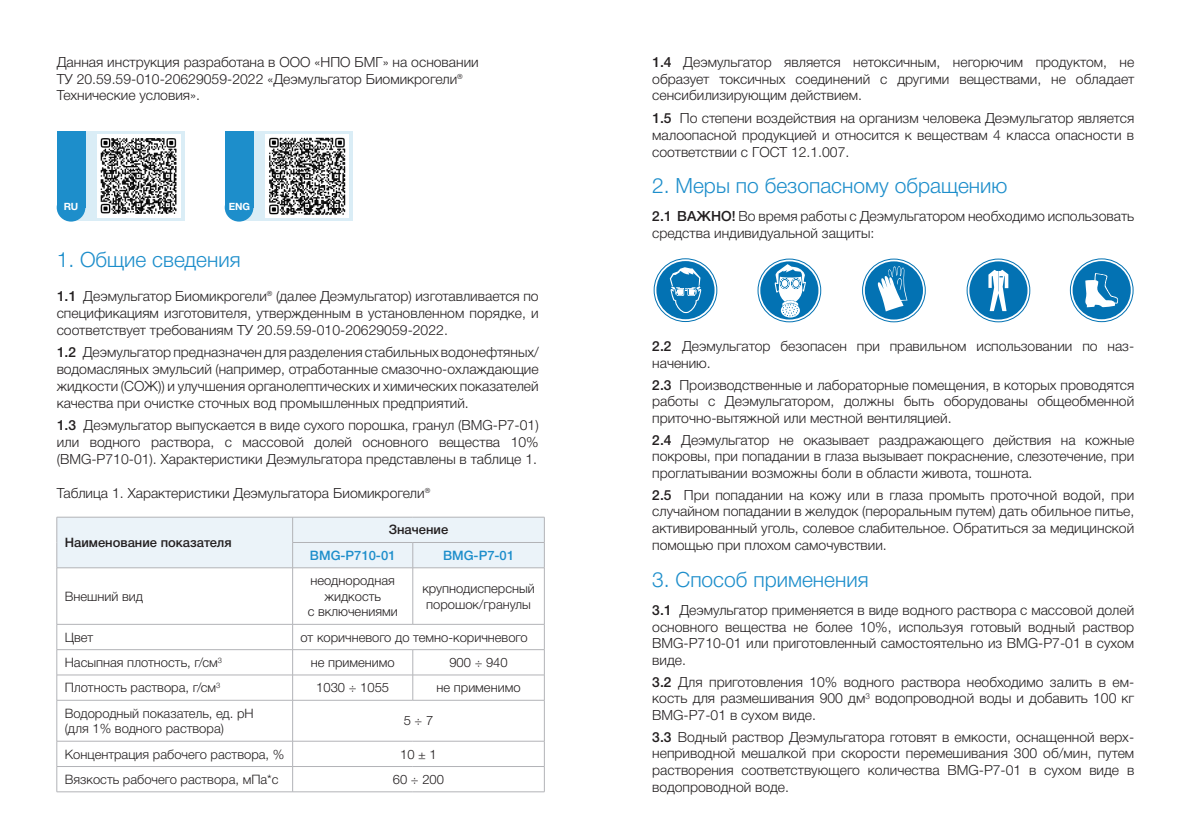
<style>
.page{position:relative;width:1191px;height:840px;background:#fff}
.page>*{position:absolute;margin:0;border:0;box-sizing:border-box;transform-origin:0 0}
.t1{font:300 21px "Helvetica Neue Cyr";color:#1d8ecb}
.t2{font:300 14px/16.8px "Helvetica Neue Cyr";color:#231f20;text-align:justify}
.t3{font:300 13px/15.6px "Helvetica Neue Cyr";color:#231f20;text-align:center}
.t4{font:500 13px "Helvetica Neue Cyr";color:#231f20}
.t5{font:500 13px "Helvetica Neue Cyr";color:#1d8ecb}
.t6{font:700 10px "Helvetica Neue Cyr";color:#fff}
.s1{font-weight:500}
</style>
<div class="page">
<hr style="left:57px;top:516px;width:236px;height:1px;background:#b2b3b7">
<hr style="left:293px;top:516px;width:120px;height:1px;background:#b2b3b7">
<hr style="left:413px;top:516px;width:131px;height:1px;background:#b2b3b7">
<div style="left:56px;top:517px;width:489px;height:50px;background:#ebf3f9"></div>
<hr style="left:57px;top:567px;width:236px;height:1px;background:#b2b3b7">
<hr style="left:56px;top:567px;width:1px;height:57px;background:#b2b3b7">
<hr style="left:293px;top:567px;width:120px;height:1px;background:#b2b3b7">
<hr style="left:292px;top:567px;width:1px;height:57px;background:#b2b3b7">
<hr style="left:413px;top:567px;width:131px;height:1px;background:#b2b3b7">
<hr style="left:412px;top:567px;width:1px;height:57px;background:#b2b3b7">
<hr style="left:544px;top:567px;width:1px;height:57px;background:#b2b3b7">
<hr style="left:57px;top:623px;width:236px;height:1px;background:#b2b3b7">
<hr style="left:293px;top:623px;width:120px;height:1px;background:#b2b3b7">
<hr style="left:413px;top:623px;width:131px;height:1px;background:#b2b3b7">
<hr style="left:57px;top:649px;width:236px;height:1px;background:#b2b3b7">
<hr style="left:293px;top:649px;width:120px;height:1px;background:#b2b3b7">
<hr style="left:413px;top:649px;width:131px;height:1px;background:#b2b3b7">
<hr style="left:57px;top:674px;width:236px;height:1px;background:#b2b3b7">
<svg style="left:56px;top:624px;width:1px;height:75px"></svg>
<hr style="left:293px;top:674px;width:120px;height:1px;background:#b2b3b7">
<svg style="left:292px;top:624px;width:1px;height:75px"></svg>
<hr style="left:413px;top:674px;width:131px;height:1px;background:#b2b3b7">
<svg style="left:412px;top:649px;width:1px;height:50px"></svg>
<svg style="left:544px;top:624px;width:1px;height:75px"></svg>
<hr style="left:57px;top:699px;width:236px;height:1px;background:#b2b3b7">
<hr style="left:56px;top:700px;width:1px;height:40px;background:#b2b3b7">
<hr style="left:293px;top:699px;width:120px;height:1px;background:#b2b3b7">
<hr style="left:292px;top:700px;width:1px;height:40px;background:#b2b3b7">
<hr style="left:413px;top:699px;width:131px;height:1px;background:#b2b3b7">
<hr style="left:544px;top:700px;width:1px;height:40px;background:#b2b3b7">
<hr style="left:57px;top:740px;width:236px;height:1px;background:#b2b3b7">
<hr style="left:293px;top:740px;width:120px;height:1px;background:#b2b3b7">
<hr style="left:413px;top:740px;width:131px;height:1px;background:#b2b3b7">
<hr style="left:57px;top:765px;width:236px;height:1px;background:#b2b3b7">
<svg style="left:56px;top:740px;width:1px;height:51px"></svg>
<hr style="left:293px;top:765px;width:120px;height:1px;background:#b2b3b7">
<svg style="left:292px;top:741px;width:1px;height:50px"></svg>
<hr style="left:413px;top:765px;width:131px;height:1px;background:#b2b3b7">
<svg style="left:544px;top:740px;width:1px;height:51px"></svg>
<hr style="left:57px;top:791px;width:236px;height:1px;background:#b2b3b7">
<hr style="left:293px;top:791px;width:120px;height:1px;background:#b2b3b7">
<hr style="left:413px;top:791px;width:131px;height:1px;background:#b2b3b7">
<svg style="left:75px;top:131px;width:110px;height:90px;background:#d6ebf5"></svg>
<svg style="left:243px;top:131px;width:110px;height:90px;background:#d6ebf5"></svg>
<div style="left:57px;top:131px;width:28px;height:76px;background:#1d8ecb"></div>
<div style="left:57px;top:193px;width:28px;height:28px;background:#1d8ecb;border-radius:50%"></div>
<div style="left:225px;top:131px;width:28px;height:76px;background:#1d8ecb"></div>
<div style="left:225px;top:193px;width:28px;height:28px;background:#1d8ecb;border-radius:50%"></div>
<img style="left:98px;top:135px;width:82px;height:83px">
<img style="left:265px;top:135px;width:83px;height:82px">
<div style="left:654px;top:258px;width:63px;height:63px;border:1px solid #0372b3;border-radius:50%"></div>
<div style="left:656px;top:261px;width:58px;height:58px;background:#0372b3;border-radius:50%"></div>
<svg style="left:670px;top:267px;width:31px;height:46px"></svg>
<div style="left:757px;top:259px;width:64px;height:63px;border:1px solid #0372b3;border-radius:50%"></div>
<div style="left:760px;top:261px;width:58px;height:58px;background:#0372b3;border-radius:50%"></div>
<svg style="left:774px;top:264px;width:32px;height:53px"></svg>
<div style="left:966px;top:259px;width:64px;height:63px;border:1px solid #0372b3;border-radius:50%"></div>
<div style="left:969px;top:261px;width:58px;height:58px;background:#0372b3;border-radius:50%"></div>
<svg style="left:988px;top:269px;width:20px;height:42px"></svg>
<div style="left:865px;top:261px;width:58px;height:58px;background:#0372b3;border-radius:50%"></div>
<svg style="left:876px;top:265px;width:31px;height:46px"></svg>
<div style="left:862px;top:259px;width:63px;height:63px;border:1px solid #0372b3;border-radius:50%"></div>
<div style="left:1072px;top:261px;width:58px;height:58px;background:#0372b3;border-radius:50%"></div>
<svg style="left:1085px;top:273px;width:33px;height:34px"></svg>
<div style="left:1070px;top:258px;width:63px;height:64px;border:1px solid #0372b3;border-radius:50%"></div>
<p class="t2" style="left:57px;top:53px;width:423px">Данная инструкция разработана в ООО «НПО БМГ» на основании</p>
<p class="t2" style="left:57px;top:70px;width:408px">ТУ 20.59.59-010-20629059-2022 «Деэмульгатор Биомикрогели®<br>Технические условия».</p>
<p class="t6" style="left:64px;top:201px;width:16px">RU</p>
<p class="t6" style="left:229px;top:201px;width:23px">ENG</p>
<p class="t1" style="left:57px;top:248px;width:185px">1. Общие сведения</p>
<p class="t2" style="left:57px;top:288px;width:483px"><span class="s1">1.1</span> Деэмульгатор Биомикрогели® (далее Деэмульгатор) изготавливается по спецификациям изготовителя, утвержденным в установленном порядке, и соответствует требованиям ТУ 20.59.59-010-20629059-2022.</p>
<p class="t2" style="left:57px;top:344px;width:483px"><span class="s1">1.2</span> Деэмульгатор предназначен для разделения стабильных водонефтяных/ водомасляных эмульсий (например, отработанные смазочно-охлаждающие жидкости (СОЖ)) и улучшения органолептических и химических показателей качества при очистке сточных вод промышленных предприятий.</p>
<p class="t2" style="left:57px;top:417px;width:483px"><span class="s1">1.3</span> Деэмульгатор выпускается в виде сухого порошка, гранул (BMG-P7-01) или водного раствора, с массовой долей основного вещества 10% (BMG-P710-01). Характеристики Деэмульгатора представлены в таблице 1.</p>
<p class="t2" style="left:57px;top:484px;width:375px">Таблица 1. Характеристики Деэмульгатора Биомикрогели®</p>
<p class="t4" style="left:65px;top:535px;width:168px">Наименование показателя</p>
<p class="t4" style="left:389px;top:522px;width:61px">Значение</p>
<p class="t5" style="left:310px;top:547px;width:87px">BMG-P710-01</p>
<p class="t5" style="left:443px;top:547px;width:73px">BMG-P7-01</p>
<p class="t3" style="left:65px;top:588px;width:80px">Внешний вид</p>
<p class="t3" style="left:308px;top:572px;width:92px">неоднородная жидкость<br>с включениями</p>
<p class="t3" style="left:422px;top:580px;width:114px;text-align:left">крупнодисперсный порошок/гранулы</p>
<p class="t3" style="left:65px;top:629px;width:30px">Цвет</p>
<p class="t3" style="left:301px;top:629px;width:228px">от коричневого до темно-коричневого</p>
<p class="t3" style="left:65px;top:654px;width:159px">Насыпная плотность, г/см<sup>3</sup></p>
<p class="t3" style="left:311px;top:654px;width:86px">не применимо</p>
<p class="t3" style="left:449px;top:654px;width:60px">900 ÷ 940</p>
<p class="t3" style="left:65px;top:679px;width:157px">Плотность раствора, г/см<sup>3</sup></p>
<p class="t3" style="left:316px;top:679px;width:74px">1030 ÷ 1055</p>
<p class="t3" style="left:436px;top:679px;width:86px">не применимо</p>
<p class="t3" style="left:65px;top:705px;width:190px">Водородный показатель, ед. рН</p>
<p class="t3" style="left:65px;top:720px;width:161px">(для 1% водного раствора)</p>
<p class="t3" style="left:404px;top:712px;width:31px">5 ÷ 7</p>
<p class="t3" style="left:65px;top:745px;width:221px">Концентрация рабочего раствора, %</p>
<p class="t3" style="left:400px;top:745px;width:38px">10 ± 1</p>
<p class="t3" style="left:65px;top:771px;width:215px">Вязкость рабочего раствора, мПа*с</p>
<p class="t3" style="left:393px;top:771px;width:53px">60 ÷ 200</p>
<p class="t2" style="left:652px;top:53px;width:483px"><span class="s1">1.4</span> Деэмульгатор является нетоксичным, негорючим продуктом, не образует токсичных соединений с другими веществами, не обладает сенсибилизирующим действием.</p>
<p class="t2" style="left:652px;top:110px;width:483px"><span class="s1">1.5</span> По степени воздействия на организм человека Деэмульгатор является малоопасной продукцией и относится к веществам 4 класса опасности в соответствии с ГОСТ 12.1.007.</p>
<p class="t1" style="left:652px;top:174px;width:357px">2. Меры по безопасному обращению</p>
<p class="t2" style="left:652px;top:208px;width:483px"><span class="s1">2.1 ВАЖНО!</span> Во время работы с Деэмульгатором необходимо использовать средства индивидуальной защиты:</p>
<p class="t2" style="left:652px;top:338px;width:483px"><span class="s1">2.2</span> Деэмульгатор безопасен при правильном использовании по наз&shy;начению.</p>
<p class="t2" style="left:652px;top:376px;width:483px"><span class="s1">2.3</span> Производственные и лабораторные помещения, в которых проводятся работы с Деэмульгатором, должны быть оборудованы общеобменной приточно-вытяжной или местной вентиляцией.</p>
<p class="t2" style="left:652px;top:431px;width:483px"><span class="s1">2.4</span> Деэмульгатор не оказывает раздражающего действия на кожные покровы, при попадании в глаза вызывает покраснение, слезотечение, при проглатывании возможны боли в области живота, тошнота.</p>
<p class="t2" style="left:652px;top:486px;width:483px"><span class="s1">2.5</span> При попадании на кожу или в глаза промыть проточной водой, при случайном попадании в желудок (пероральным путем) дать обильное питье, активированный уголь, солевое слабительное. Обратиться за медицинской помощью при плохом самочувствии.</p>
<p class="t1" style="left:652px;top:567px;width:218px">3. Способ применения</p>
<p class="t2" style="left:652px;top:601px;width:483px"><span class="s1">3.1</span> Деэмульгатор применяется в виде водного раствора с массовой долей основного вещества не более 10%, используя готовый водный раствор BMG-P710-01 или приготовленный самостоятельно из BMG-P7-01 в сухом виде.</p>
<p class="t2" style="left:652px;top:673px;width:483px"><span class="s1">3.2</span> Для приготовления 10% водного раствора необходимо залить в ем&shy;кость для размешивания 900 дм<sup>3</sup> водопроводной воды и добавить 100 кг BMG-Р7-01 в сухом виде.</p>
<p class="t2" style="left:652px;top:728px;width:483px"><span class="s1">3.3</span> Водный раствор Деэмульгатора готовят в емкости, оснащенной верх&shy;неприводной мешалкой при скорости перемешивания 300 об/мин, путем растворения соответствующего количества BMG-P7-01 в сухом виде в водопроводной воде.</p>
</div>
